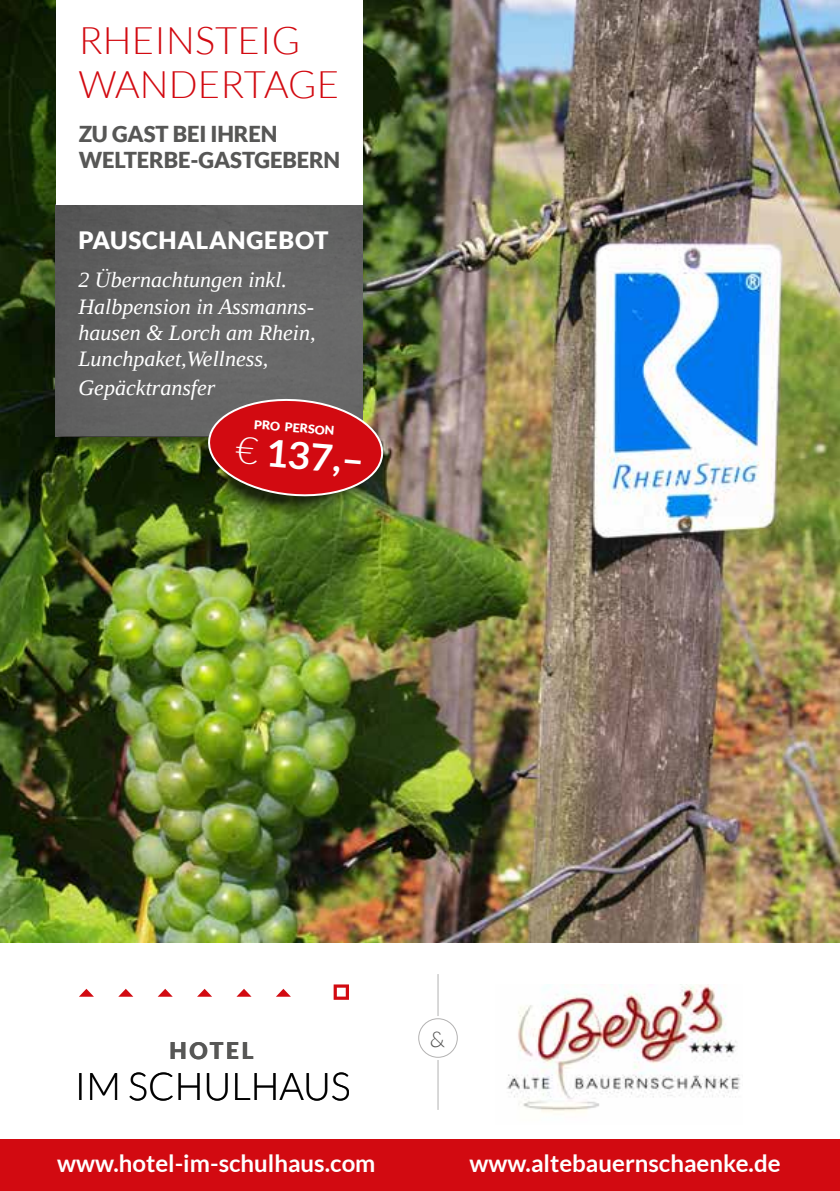
<style>
.page{position:relative;width:840px;height:1191px;background:#fff}
.page>*{position:absolute;margin:0;border:0;box-sizing:border-box;transform-origin:0 0}
.t1{font:300 38.2px "Lato";color:#000}
.t2{font:300 38px/44px "Lato";letter-spacing:.005em;color:#d20a11}
.t3{font:700 37.6px "Lato";color:#fff;scale:1.04 1}
.t4{font:700 24px "Lato";color:#fff}
.t5{font:900 24px "Lato";letter-spacing:.03em;color:#fff}
.t6{font:900 23px "Lato";letter-spacing:.12em;color:#575756}
.t7{font:italic 22px/26.4px "Tinos";color:#fff}
.t8{font:900 22px/26.4px "Lato";letter-spacing:-.005em;color:#575756}
.t9{font:300 22px "Lato";color:#575756}
.t10{font:900 12px "Lato";color:#fff;scale:1.04 1}
.s1{font-weight:300}
</style>
<div class="page">
<img style="left:0;top:0;width:839px;height:943px">
<img style="left:56px;top:205px;width:306px;height:232px">
<div style="left:56px;top:0;width:306px;height:205px;background:#fff"></div>
<div style="left:0;top:1139px;width:420px;height:52px;background:#d20a11"></div>
<div style="left:420px;top:1139px;width:419px;height:52px;background:#d20a11"></div>
<img style="left:58px;top:437px;width:122px;height:54px">
<img style="left:180px;top:375px;width:228px;height:183px">
<svg style="left:205px;top:394px;width:181px;height:105px;background:#ad2c29"></svg>
<svg style="left:333px;top:984px;width:16px;height:15px"></svg>
<svg style="left:79px;top:988px;width:14px;height:8px"></svg>
<svg style="left:119px;top:988px;width:14px;height:8px"></svg>
<svg style="left:158px;top:988px;width:14px;height:8px"></svg>
<svg style="left:198px;top:988px;width:14px;height:8px"></svg>
<svg style="left:237px;top:989px;width:14px;height:7px"></svg>
<svg style="left:276px;top:988px;width:14px;height:8px"></svg>
<hr style="left:437px;top:974px;width:1px;height:135px;background:#b3b2b2">
<svg style="left:416px;top:1016px;width:44px;height:44px"></svg>
<div style="left:418px;top:1018px;width:39px;height:39px;background:#fff;border-radius:50%"></div>
<div style="left:418px;top:1018px;width:39px;height:39px;border:1px solid #b3b2b2;border-radius:50%"></div>
<img style="left:507px;top:985px;width:234px;height:128px">
<h2 class="t2" style="left:79px;top:19px;width:262px">RHEINSTEIG<br>WANDERTAGE</h2>
<p class="t8" style="left:79px;top:120px;width:263px">ZU GAST BEI IHREN<br>WELTERBE-GASTGEBERN</p>
<p class="t5" style="left:78px;top:226px;width:252px">PAUSCHALANGEBOT</p>
<p class="t7" style="left:78px;top:267px;width:238px">2 Übernachtungen inkl.<br>Halbpension in Assmanns&shy;hausen &amp; Lorch am Rhein,<br>Lunchpaket,Wellness,</p>
<p class="t7" style="left:78px;top:375px;width:138px">Gepäcktransfer</p>
<p class="t10" style="left:255px;top:417px;width:79px;rotate:5deg">PRO PERSON</p>
<h3 class="t3" style="left:237px;top:428px;width:125px;rotate:5deg"><span class="s1">€</span> 137,–</h3>
<p class="t6" style="left:169px;top:1037px;width:86px">HOTEL</p>
<h1 class="t1" style="left:75px;top:1065px;width:277px">IM SCHULHAUS</h1>
<p class="t4" style="left:57px;top:1149px;width:320px">www.hotel-im-schulhaus.com</p>
<p class="t9" style="left:429px;top:1026px;width:17px">&amp;</p>
<p class="t4" style="left:469px;top:1149px;width:312px">www.altebauernschaenke.de</p>
</div>
